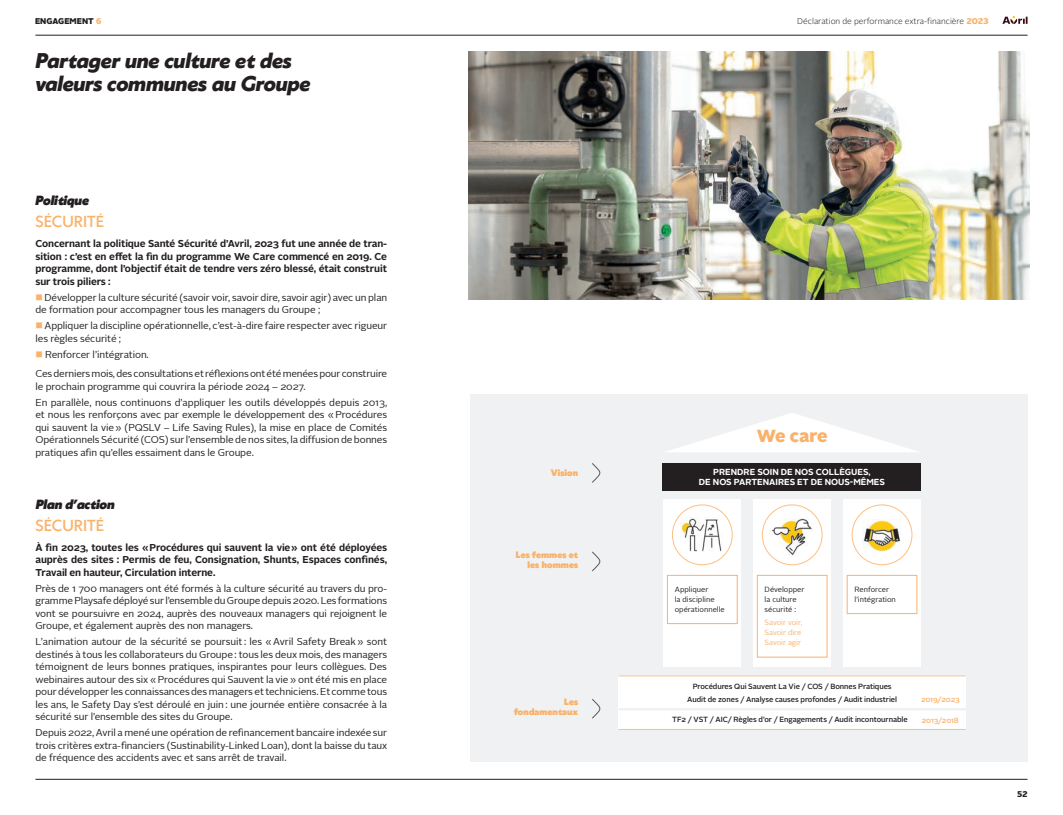
<style>
.page{position:relative;width:1063px;height:815px;background:#fff}
.page>*{position:absolute;margin:0;border:0;box-sizing:border-box;transform-origin:0 0}
.t1{font:italic 800 20px/22.5px "Klein";letter-spacing:-.01em;color:#231f20}
.t2{font:900 17.5px "Alright Sans";letter-spacing:-.015em;color:#fab169}
.t3{font:500 15px "Klein";color:#fab169}
.t4{font:italic 900 12.5px "Klein";letter-spacing:-.01em;color:#231f20}
.t5{font:10px/12.5px "Alright Sans";letter-spacing:-.01em;color:#231f20;text-align:justify}
.t6{font:700 10px/12.5px "Alright Sans";letter-spacing:-.01em;color:#231f20;text-align:justify}
.t7{font:700 8.75px/10.5px "Alright Sans";color:#fff;text-align:center}
.t8{font:900 8.75px/10px "Klein";letter-spacing:.01em;color:#fab169;text-align:right}
.t9{font:300 8.38px "Alright Sans";color:#231f20}
.t10{font:900 8.38px "Alright Sans";color:#231f20}
.t11{font:500 7.5px/13.5px "Alright Sans";letter-spacing:-.01em;color:#231f20;text-align:center}
.t12{font:7.5px/10px "Alright Sans";color:#231f20}
.t13{font:7.5px/10px "Alright Sans";color:#fab169}
.t14{font:500 7.5px "Alright Sans";letter-spacing:-.025em;color:#fab169}
.s1{color:#fab169}
.s2{font-weight:900;color:#fab169}
</style>
<div class="page">
<hr style="left:35px;top:35px;width:993px;height:1px;background:#231f20">
<hr style="left:35px;top:779px;width:993px;height:1px;background:#231f20">
<svg style="left:1002px;top:16px;width:26px;height:8px"></svg>
<div style="left:470px;top:394px;width:558px;height:367px;background:#f0f1f2"></div>
<div style="left:663px;top:499px;width:78px;height:168px;background:#fff"></div>
<svg style="left:667px;top:413px;width:251px;height:39px"></svg>
<div style="left:753px;top:499px;width:78px;height:168px;background:#fff"></div>
<div style="left:843px;top:499px;width:78px;height:168px;background:#fff"></div>
<div style="left:619px;top:676px;width:347px;height:54px;background:#fff"></div>
<img style="left:680px;top:517px;width:42px;height:35px">
<div style="left:672px;top:505px;width:61px;height:60px;border:1px solid #fcc083;border-radius:50%"></div>
<img style="left:770px;top:518px;width:44px;height:38px">
<div style="left:762px;top:505px;width:60px;height:60px;border:1px solid #fcc083;border-radius:50%"></div>
<div style="left:852px;top:505px;width:60px;height:60px;border:1px solid #fcc083;border-radius:50%"></div>
<img style="left:863px;top:519px;width:38px;height:33px">
<svg style="left:592px;top:463px;width:9px;height:20px"></svg>
<svg style="left:592px;top:551px;width:9px;height:21px"></svg>
<svg style="left:592px;top:699px;width:9px;height:20px"></svg>
<div style="left:667px;top:575px;width:70px;height:49px;border:1px solid #fab169"></div>
<div style="left:757px;top:575px;width:70px;height:82px;border:1px solid #fab169"></div>
<div style="left:847px;top:575px;width:70px;height:39px;border:1px solid #fab169"></div>
<hr style="left:619px;top:676px;width:347px;height:1px;background:#fcc083">
<hr style="left:619px;top:708px;width:347px;height:3px;background:#f0f1f2">
<hr style="left:619px;top:729px;width:347px;height:1px;background:#fcc083">
<div style="left:663px;top:463px;width:258px;height:27px;background:#231f20"></div>
<img style="left:468px;top:51px;width:561px;height:249px">
<p class="t10" style="left:35px;top:15px;width:68px">ENGAGEMENT <span class="s1">6</span></p>
<p class="t9" style="left:797px;top:15px;width:193px">Déclaration de performance extra-financière <span class="s2">2023</span></p>
<h3 class="t1" style="left:35px;top:48px;width:277px">Partager une culture et des valeurs communes au Groupe</h3>
<h4 class="t4" style="left:35px;top:191px;width:55px">Politique</h4>
<h5 class="t3" style="left:35px;top:211px;width:70px">SÉCURITÉ</h5>
<p class="t6" style="left:35px;top:237px;width:353px">Concernant la politique Santé Sécurité d’Avril, 2023 fut une année de tran&shy;sition : c’est en effet la fin du programme We Care commencé en 2019. Ce programme, dont l’objectif était de tendre vers zéro blessé, était construit sur trois piliers :</p>
<p class="t5" style="left:35px;top:291px;width:353px"><span class="s1">■</span> Développer la culture sécurité (savoir voir, savoir dire, savoir agir) avec un plan de formation pour accompagner tous les managers du Groupe ;</p>
<p class="t5" style="left:35px;top:320px;width:353px"><span class="s1">■</span> Appliquer la discipline opérationnelle, c’est-à-dire faire respecter avec rigueur les règles sécurité ;</p>
<p class="t5" style="left:35px;top:348px;width:115px"><span class="s1">■</span> Renforcer l’intégration.</p>
<p class="t5" style="left:35px;top:368px;width:353px">Ces derniers mois, des consultations et réflexions ont été menées pour construire le prochain programme qui couvrira la période 2024 – 2027.</p>
<p class="t5" style="left:35px;top:396px;width:353px">En parallèle, nous continuons d’appliquer les outils développés depuis 2013, et nous les renforçons avec par exemple le développement des « Procédures qui sauvent la vie » (PQSLV – Life Saving Rules), la mise en place de Comités Opérationnels Sécurité (COS) sur l’ensemble de nos sites, la diffusion de bonnes pratiques afin qu’elles essaiment dans le Groupe.</p>
<h4 class="t4" style="left:36px;top:495px;width:81px">Plan d’action</h4>
<h5 class="t3" style="left:35px;top:514px;width:70px">SÉCURITÉ</h5>
<p class="t6" style="left:35px;top:541px;width:353px">À fin 2023, toutes les « Procédures qui sauvent la vie » ont été déployées auprès des sites : Permis de feu, Consignation, Shunts, Espaces confinés,</p>
<p class="t6" style="left:35px;top:566px;width:182px">Travail en hauteur, Circulation interne.</p>
<p class="t5" style="left:35px;top:582px;width:353px">Près de 1 700 managers ont été formés à la culture sécurité au travers du pro&shy;gramme Playsafe déployé sur l’ensemble du Groupe depuis 2020. Les formations vont se poursuivre en 2024, auprès des nouveaux managers qui rejoignent le Groupe, et également auprès des non managers.</p>
<p class="t5" style="left:35px;top:636px;width:353px">L’animation autour de la sécurité se poursuit : les « Avril Safety Break » sont destinés à tous les collaborateurs du Groupe : tous les deux mois, des managers témoignent de leurs bonnes pratiques, inspirantes pour leurs collègues. Des webinaires autour des six « Procédures qui Sauvent la vie » ont été mis en place pour développer les connaissances des managers et techniciens. Et comme tous les ans, le Safety Day s’est déroulé en juin : une journée entière consacrée à la sécurité sur l’ensemble des sites du Groupe.</p>
<p class="t5" style="left:35px;top:727px;width:353px">Depuis 2022, Avril a mené une opération de refinancement bancaire indexée sur trois critères extra-financiers (Sustinability-Linked Loan), dont la baisse du taux de fréquence des accidents avec et sans arrêt de travail.</p>
<p class="t8" style="left:551px;top:467px;width:29px">Vision</p>
<p class="t8" style="left:516px;top:549px;width:64px">Les femmes et les hommes</p>
<h2 class="t2" style="left:757px;top:424px;width:72px">We care</h2>
<p class="t7" style="left:699px;top:466px;width:188px">PRENDRE SOIN DE NOS COLLÈGUES,<br>DE NOS PARTENAIRES ET DE NOUS-MÊMES</p>
<p class="t12" style="left:675px;top:584px;width:52px">Appliquer<br>la discipline opérationnelle</p>
<p class="t12" style="left:765px;top:584px;width:41px">Développer la culture sécurité :</p>
<p class="t13" style="left:765px;top:618px;width:39px">Savoir voir,<br>Savoir dire<br>Savoir agir</p>
<p class="t12" style="left:855px;top:584px;width:43px">Renforcer l’intégration</p>
<p class="t11" style="left:687px;top:679px;width:211px">Procédures Qui Sauvent La Vie / COS / Bonnes Pratiques<br>Audit de zones / Analyse causes profondes / Audit industriel</p>
<p class="t11" style="left:672px;top:713px;width:237px">TF2 / VST / AIC/ Règles d’or / Engagements / Audit incontournable</p>
<p class="t8" style="left:514px;top:696px;width:66px">Les fondamentaux</p>
<p class="t14" style="left:921px;top:694px;width:40px">2019/2023</p>
<p class="t14" style="left:922px;top:715px;width:39px">2013/2018</p>
<p class="t10" style="left:1017px;top:788px;width:12px">52</p>
</div>
